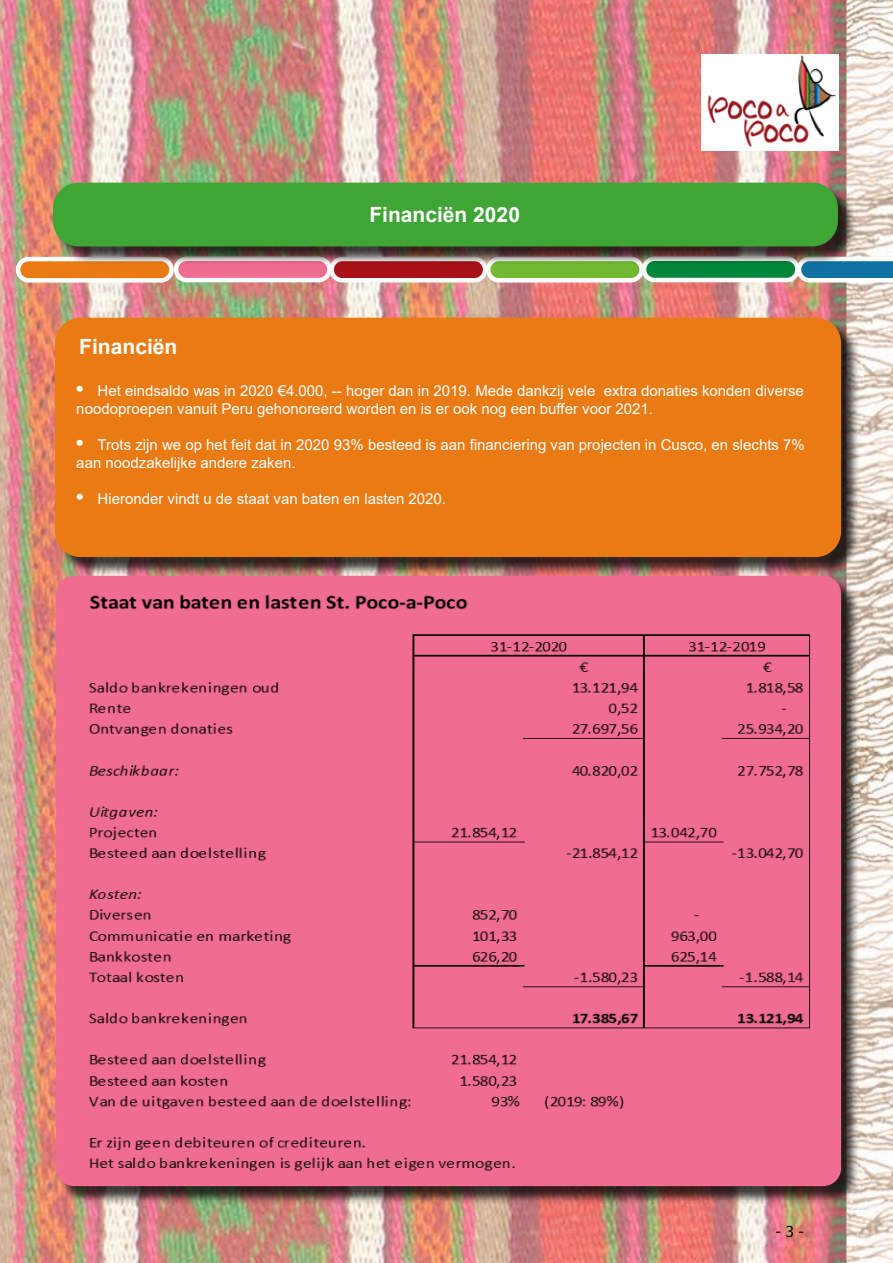
<style>
.page{position:relative;width:893px;height:1263px;background:#fff}
.page>*{position:absolute;margin:0;border:0;box-sizing:border-box;transform-origin:0 0}
.t1{font:700 21px "Arial";color:#fff}
.t2{font:15px/18px "Arial";color:#fff}
.t3{font:15px "Tahoma";color:#000}
.s1{font-weight:700;font-size:21px}
</style>
<div class="page">
<img style="left:0;top:0;width:893px;height:1263px">
<div style="left:332px;top:259px;width:153px;height:21px;background:#a71117;border-radius:11px"></div>
<div style="left:329px;top:257px;width:158px;height:25px;border:4px solid #fbfaf8;border-radius:11px"></div>
<div style="left:488px;top:259px;width:154px;height:21px;background:#73ba32;border-radius:11px"></div>
<div style="left:486px;top:257px;width:158px;height:25px;border:4px solid #fff;border-radius:11px"></div>
<div style="left:644px;top:259px;width:153px;height:21px;background:#00863a;border-radius:11px"></div>
<div style="left:642px;top:256px;width:158px;height:26px;border:4px solid #fff;border-radius:11px"></div>
<svg style="left:797px;top:257px;width:96px;height:25px"></svg>
<div style="left:176px;top:259px;width:153px;height:21px;background:#f16c91;border-radius:11px"></div>
<div style="left:174px;top:256px;width:158px;height:26px;border:4px solid #fff;border-radius:11px"></div>
<div style="left:18px;top:259px;width:153px;height:21px;background:#ea7b14;border-radius:11px"></div>
<div style="left:16px;top:257px;width:158px;height:26px;border:4px solid #fff;border-radius:11px"></div>
<img style="left:701px;top:54px;width:138px;height:97px">
<div style="left:55px;top:185px;width:802px;height:80px;background:#000;opacity:.75"></div>
<div style="left:53px;top:183px;width:785px;height:63px;background:#3fa535;border-radius:26px"></div>
<div style="left:57px;top:320px;width:803px;height:256px;background:#000;opacity:.75"></div>
<div style="left:55px;top:318px;width:786px;height:239px;background:#ea7b14;border-radius:26px"></div>
<div style="left:58px;top:578px;width:802px;height:627px;background:#000;opacity:.75"></div>
<div style="left:56px;top:576px;width:785px;height:610px;background:#f16c91;border-radius:18px"></div>
<img style="left:88px;top:594px;width:723px;height:577px">
<h1 class="t1" style="left:369px;top:200px;width:152px">Financiën 2020</h1>
<h1 class="t1" style="left:79px;top:332px;width:100px">Financiën</h1>
<p class="t2" style="left:76px;top:382px;width:729px"><span class="s1">•</span> Het eindsaldo was in 2020 €4.000, -- hoger dan in 2019. Mede dankzij vele extra donaties konden diverse noodoproepen vanuit Peru gehonoreerd worden en is er ook nog een buffer voor 2021.</p>
<p class="t2" style="left:76px;top:436px;width:730px"><span class="s1">•</span> Trots zijn we op het feit dat in 2020 93% besteed is aan financiering van projecten in Cusco, en slechts 7% aan noodzakelijke andere zaken.</p>
<p class="t2" style="left:76px;top:490px;width:371px"><span class="s1">•</span> Hieronder vindt u de staat van baten en lasten 2020.</p>
<p class="t3" style="left:775px;top:1222px;width:30px">- 3 -</p>
</div>
